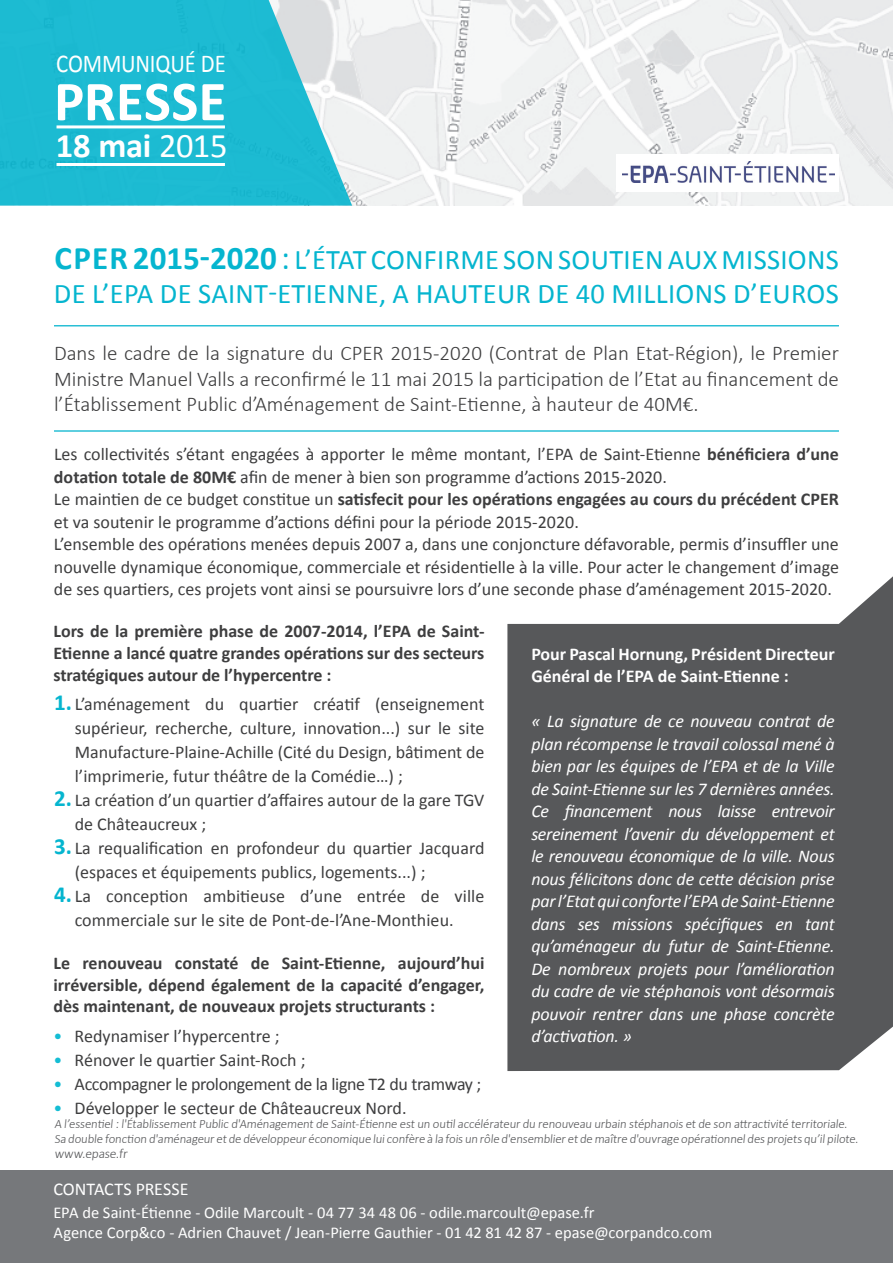
<style>
.page{position:relative;width:893px;height:1263px;background:#fff}
.page>*{position:absolute;margin:0;border:0;box-sizing:border-box;transform-origin:0 0}
.t1{font:700 57px "Calibri";color:#fff}
.t2{font:700 34.5px "Calibri";color:#fff}
.t3{font:28.5px/34.2px "Calibri";letter-spacing:.01em;color:#05b5cf}
.t4{font:25.8px "Calibri";letter-spacing:-.005em;color:#fff;scale:.88 1}
.t5{font:700 23.1px/48px "Calibri";color:#05b5cf;text-align:justify}
.t6{font:300 21px/25.2px "Calibri";color:#3e3e3f;text-align:justify}
.t7{font:18px/24px "Calibri";color:#3e3e3f}
.t8{font:italic 18px/22.5px "Calibri";letter-spacing:-.01em;color:#fff;text-align:justify}
.t9{font:700 18px/21.6px "Calibri";letter-spacing:-.005em;color:#3e3e3f;text-align:justify}
.t10{font:700 18px/22.5px "Calibri";color:#fff}
.t11{font:18px "Calibri";letter-spacing:-.02em;color:#3e3e3f}
.t12{font:18px "Calibri";letter-spacing:-.005em;color:#fff}
.t13{font:16.5px/19.5px "Calibri";color:#fff}
.t14{font:300 13.5px "Calibri";color:#57585a}
.t15{font:300 12.75px/15px "Calibri";color:#57585a}
.s1{font-weight:400}
.s2{font-weight:700;font-size:33px}
.s3{font-size:33px}
.s4{font-weight:700}
.s5{color:#14bdd4}
</style>
<div class="page">
<svg style="left:507px;top:576px;width:386px;height:495px;background:#67686a"></svg>
<img style="left:352px;top:0;width:541px;height:206px">
<svg style="left:0;top:0;width:352px;height:206px;background:#35c0d4"></svg>
<hr style="left:57px;top:125px;width:168px;height:3px;background:#fff">
<hr style="left:57px;top:163px;width:168px;height:3px;background:#fff">
<hr style="left:54px;top:325px;width:785px;height:1px;background:#2abfd5">
<hr style="left:54px;top:430px;width:785px;height:2px;background:#2abfd5">
<div style="left:617px;top:154px;width:222px;height:37px;background:#fff"></div>
<img style="left:622px;top:161px;width:213px;height:21px">
<div style="left:0;top:1170px;width:893px;height:93px;background:#76787b"></div>
<h3 class="t4" style="left:56px;top:48px;width:50px">commun</h3>
<h3 class="t4" style="left:150px;top:48px;width:88px">iqué de</h3>
<h1 class="t1" style="left:54px;top:65px;width:89px">Presse</h1>
<h2 class="t2" style="left:56px;top:123px;width:173px">18 mai <span class="s1">2015</span></h2>
<h3 class="t3" style="left:54px;top:241px;width:786px"><span class="s2">CPER 2015-2020</span> <span class="s3">:</span> L’ÉTAT con firm e SON SOUTIE N AUX MISSIO NS<br>DE l’EPA DE SAI NT-ETIENNE, a hauteur de 40 m illions d’euros</h3>
<p class="t6" style="left:54px;top:340px;width:786px">Dans le cadre de la signature du CPER 2015-2020 (Contrat de Plan Etat-Région), le Premier Ministre Manuel Valls a reconfirmé le 11 mai 2015 la participation de l’Etat au financement de l’Établissement Public d’Aménagement de Saint-Etienne, à hauteur de 40M€.</p>
<p class="t7" style="left:54px;top:442px;width:786px;line-height:22.5px">Les collectivités s’étant engagées à apporter le même montant, l’EPA de Saint-Etienne <span class="s4">bénéficiera d’une dotation totale de 80M€</span> afin de mener à bien son programme d’actions 2015-2020.<br>Le maintien de ce budget constitue un <span class="s4">satisfecit pour les opérations engagées au cours du précédent CPER </span>et va soutenir le programme d’actions défini pour la période 2015-2020.<br>L’ensemble des opérations menées depuis 2007 a, dans une conjoncture défavorable, permis d’insuffler une nouvelle dynamique économique, commerciale et résidentielle à la ville. Pour acter le changement d’image de ses quartiers, ces projets vont ainsi se poursuivre lors d’une seconde phase d’aménagement 2015-2020.</p>
<p class="t9" style="left:53px;top:621px;width:433px">Lors de la première phase de 2007-2014, l’EPA de Saint-Etienne a lancé quatre grandes opérations sur des secteurs stratégiques autour de l’hypercentre :</p>
<p class="t7" style="left:75px;top:691px;width:411px">L’aménagement du quartier créatif (enseignement supérieur, recherche, culture, innovation...) sur le site Manufacture-Plaine-Achille (Cité du Design, bâtiment de l’imprimerie, futur théâtre de la Comédie…) ;<br>La création d’un quartier d’affaires autour de la gare TGV de Châteaucreux ;<br>La requalification en profondeur du quartier Jacquard (espaces et équipements publics, logements...) ;<br>La conception ambitieuse d’une entrée de ville commerciale sur le site de Pont-de-l’Ane-Monthieu.</p>
<p class="t9" style="left:53px;top:952px;width:433px">Le renouveau constaté de Saint-Etienne, aujourd’hui irréversible, dépend également de la capacité d’engager, dès maintenant, de nouveaux projets structurants :</p>
<p class="t7" style="left:53px;top:1023px;width:228px"><span class="s5">•</span> Redynamiser l’hypercentre ;</p>
<p class="t7" style="left:53px;top:1047px;width:254px"><span class="s5">•</span> Rénover le quartier Saint-Roch ;</p>
<p class="t11" style="left:53px;top:1073px;width:429px"><span class="s5">•</span> Accompagner le prolongement de la ligne T2 du tramway ;</p>
<p class="t7" style="left:53px;top:1095px;width:355px"><span class="s5">•</span> Développer le secteur de Châteaucreux Nord.</p>
<p class="t10" style="left:531px;top:643px;width:305px">Pour Pascal Hornung, Président Directeur<br>Général de l’EPA de Saint-Etienne :</p>
<p class="t8" style="left:531px;top:709px;width:305px">« La signature de ce nouveau contrat de plan récompense le travail colossal mené à bien par les équipes de l’EPA et de la ville de Saint-Etienne sur les 7 dernières années.<br>Ce financement nous laisse entrevoir sereinement l’avenir du développement et le renouveau économique de la ville. Nous nous félicitons donc de cette décision prise par l’Etat qui conforte l’EPA de Saint-Etienne dans ses missions spécifiques en tant qu’aménageur du futur de Saint-Etienne.<br>De nombreux projets pour l’amélioration du cadre de vie stéphanois vont désormais pouvoir rentrer dans une phase concrète d’activation. »</p>
<p class="t5" style="left:54px;top:679px;width:19px">1.</p>
<p class="t5" style="left:54px;top:774px;width:19px">2.<br>3.<br>4.</p>
<p class="t15" style="left:54px;top:1115px;width:807px">A l’essentiel : l'établissement Public d'Aménagement de Saint-étienne est un outil accélérateur du renouveau urbain stéphanois et de son attractivité territoriale.<br>Sa double fonction d'aménageur et de développeur économique luiconfère à la fois un rôle d'ensemblier et de maître d'ouvrage opérationneldes projets qu’ilpilote.</p>
<p class="t14" style="left:54px;top:1145px;width:76px">www.epase.fr</p>
<p class="t12" style="left:53px;top:1178px;width:32px">Contacts</p>
<p class="t12" style="left:136px;top:1178px;width:52px">PRESSE</p>
<p class="t13" style="left:53px;top:1202px;width:660px">EPA de Saint-étienne - Odile Marcoult - 04 77 34 48 06 - odile.marcoult@epase.fr<br>Agence Corp&amp;co - Adrien Chauvet / Jean-Pierre Gauthier - 01 42 81 42 87 - epase@corpandco.com</p>
</div>
